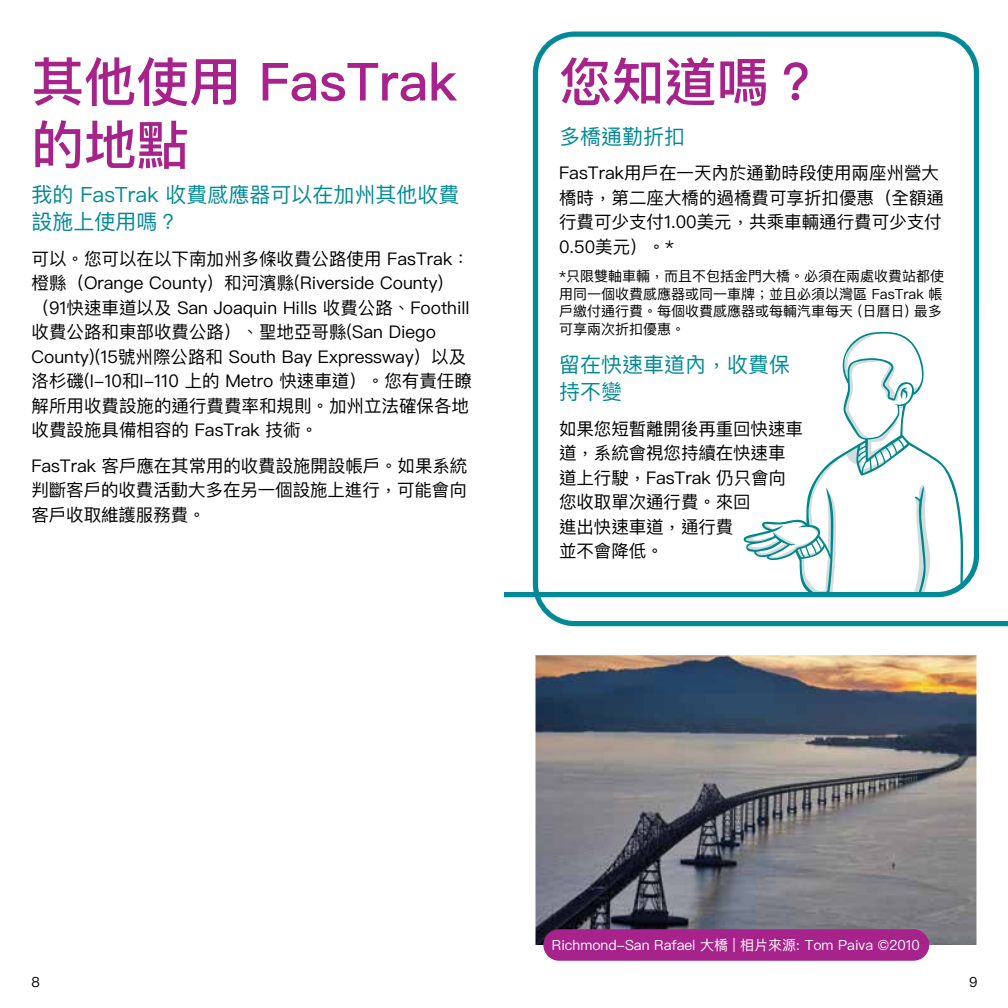
<style>
.page{position:relative;width:1008px;height:1008px;background:#fff}
.page>*{position:absolute;margin:0;border:0;box-sizing:border-box;transform-origin:0 0}
.t1{font:500 52.5px/63px "Ping Fang HK";color:#a7228b}
.t2{font:21px/27.3px "Ping Fang HK";color:#038a96}
.t3{font:17.5px/24.5px "Ping Fang HK";color:#000}
.t4{font:14px/17.5px "Ping Fang HK";color:#000}
.t5{font:14px "Ping Fang HK";color:#fff}
</style>
<div class="page">
<img style="left:536px;top:655px;width:440px;height:290px">
<svg style="left:504px;top:31px;width:504px;height:596px"></svg>
<div style="left:543px;top:929px;width:386px;height:32px;background:#a7228b;border-radius:16px"></div>
<h1 class="t1" style="left:32px;top:50px;width:427px">其他使用 FasTrak的地點</h1>
<p class="t2" style="left:32px;top:180px;width:429px">我的 FasTrak 收費感應器可以在加州其他收費設施上使用嗎？</p>
<p class="t3" style="left:32px;top:246px;width:442px">可以。您可以在以下南加州多條收費公路使用 FasTrak：橙縣（Orange County）和河濱縣(Riverside County)（91快速車道以及 San Joaquin Hills 收費公路、Foothill收費公路和東部收費公路）、聖地亞哥縣(San Diego County)(15號州際公路和 South Bay Expressway）以及洛杉磯(I-10和I-110 上的 Metro 快速車道）。您有責任瞭解所用收費設施的通行費費率和規則。加州立法確保各地收費設施具備相容的 FasTrak 技術。</p>
<p class="t3" style="left:32px;top:453px;width:437px;text-align:justify">FasTrak 客戶應在其常用的收費設施開設帳戶。如果系統判斷客戶的收費活動大多在另一個設施上進行，可能會向客戶收取維護服務費。</p>
<h1 class="t1" style="left:559px;top:50px;width:264px">您知道嗎？</h1>
<p class="t2" style="left:559px;top:122px;width:127px">多橋通勤折扣</p>
<p class="t3" style="left:559px;top:160px;width:386px">FasTrak用戶在一天內於通勤時段使用兩座州營大橋時，第二座大橋的過橋費可享折扣優惠（全額通行費可少支付1.00美元，共乘車輛通行費可少支付<br>0.50美元）。*</p>
<p class="t4" style="left:559px;top:267px;width:387px">*只限雙軸車輛，而且不包括金門大橋。必須在兩處收費站都使用同一個收費感應器或同一車牌；並且必須以灣區 FasTrak 帳戶繳付通行費。每個收費感應器或每輛汽車每天 (日曆日) 最多可享兩次折扣優惠。</p>
<p class="t2" style="left:559px;top:350px;width:232px">留在快速車道內，收費保持不變</p>
<p class="t3" style="left:559px;top:416px;width:245px">如果您短暫離開後再重回快速車道，系統會視您持續在快速車道上行駛，FasTrak 仍只會向您收取單次通行費。來回<br>進出快速車道，通行費<br>並不會降低。</p>
<p class="t5" style="left:552px;top:936px;width:369px">Richmond-San Rafael 大橋 | 相片來源: Tom Paiva ©2010</p>
<p class="t4" style="left:31px;top:973px;width:10px">8</p>
<p class="t4" style="left:969px;top:973px;width:10px">9</p>
</div>
